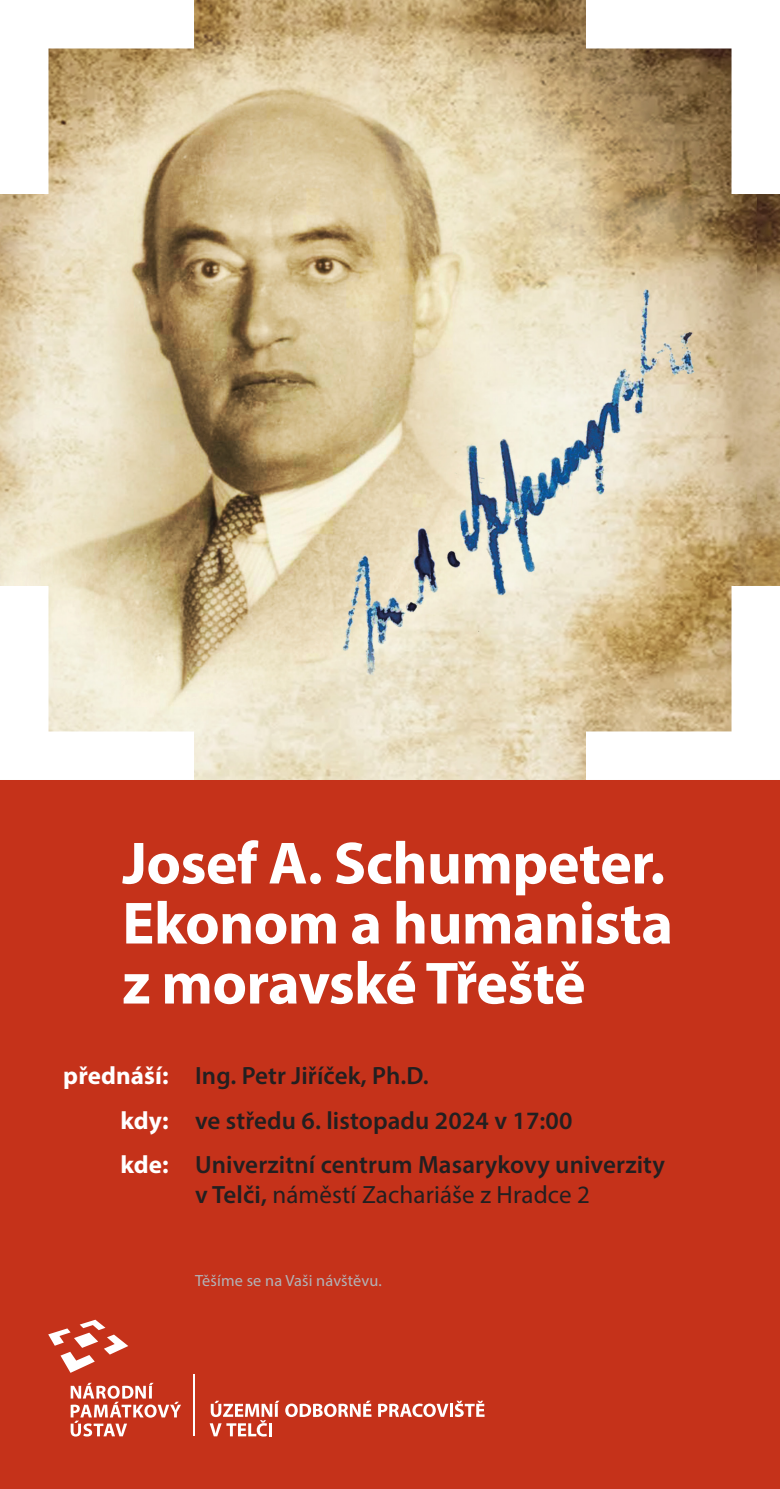
<style>
.page{position:relative;width:780px;height:1489px;background:#fff}
.page>*{position:absolute;margin:0;border:0;box-sizing:border-box;transform-origin:0 0}
.t1{font:700 60px/60px "Myriad Pro";letter-spacing:-.01em;color:#fff}
.t2{font:600 25px/30px "Myriad Pro";letter-spacing:.005em;color:#231f20}
.t3{font:700 25px "Myriad Pro";letter-spacing:.005em;color:#fff}
.t4{font:16.25px "Myriad Pro";letter-spacing:.01em;color:#b2b3b7}
.s1{font-weight:400}
</style>
<div class="page">
<div style="left:0;top:778px;width:780px;height:710px;background:#c5321a"></div>
<img style="left:0;top:0;width:780px;height:780px">
<svg style="left:586px;top:586px;width:194px;height:194px"></svg>
<svg style="left:586px;top:0;width:194px;height:194px"></svg>
<svg style="left:0;top:0;width:194px;height:194px"></svg>
<svg style="left:0;top:586px;width:194px;height:194px"></svg>
<svg style="left:71px;top:1382px;width:110px;height:54px"></svg>
<svg style="left:48px;top:1319px;width:80px;height:53px"></svg>
<hr style="left:194px;top:1374px;width:1px;height:62px;background:#fff">
<svg style="left:285px;top:1400px;width:86px;height:16px"></svg>
<svg style="left:378px;top:1400px;width:106px;height:16px"></svg>
<svg style="left:210px;top:1400px;width:69px;height:36px"></svg>
<p class="t1" style="left:122px;top:831px;width:552px">Josef A. Schumpeter.<br>Ekonom a humanista z moravské Třeště</p>
<p class="t3" style="left:63px;top:1059px;width:107px">přednáší:</p>
<p class="t3" style="left:120px;top:1103px;width:50px">kdy:</p>
<p class="t3" style="left:120px;top:1147px;width:50px">kde:</p>
<p class="t2" style="left:195px;top:1060px;width:235px">Ing. Petr Jiříček, Ph.D.</p>
<p class="t2" style="left:195px;top:1104px;width:379px">ve středu 6. listopadu 2024 v 17:00</p>
<p class="t2" style="left:195px;top:1148px;width:471px">Univerzitní centrum Masarykovy univerzity v Telči, <span class="s1">náměstí Zachariáše z Hradce 2</span></p>
<p class="t4" style="left:195px;top:1270px;width:188px">Těšíme se na Vaši návštěvu.</p>
</div>
